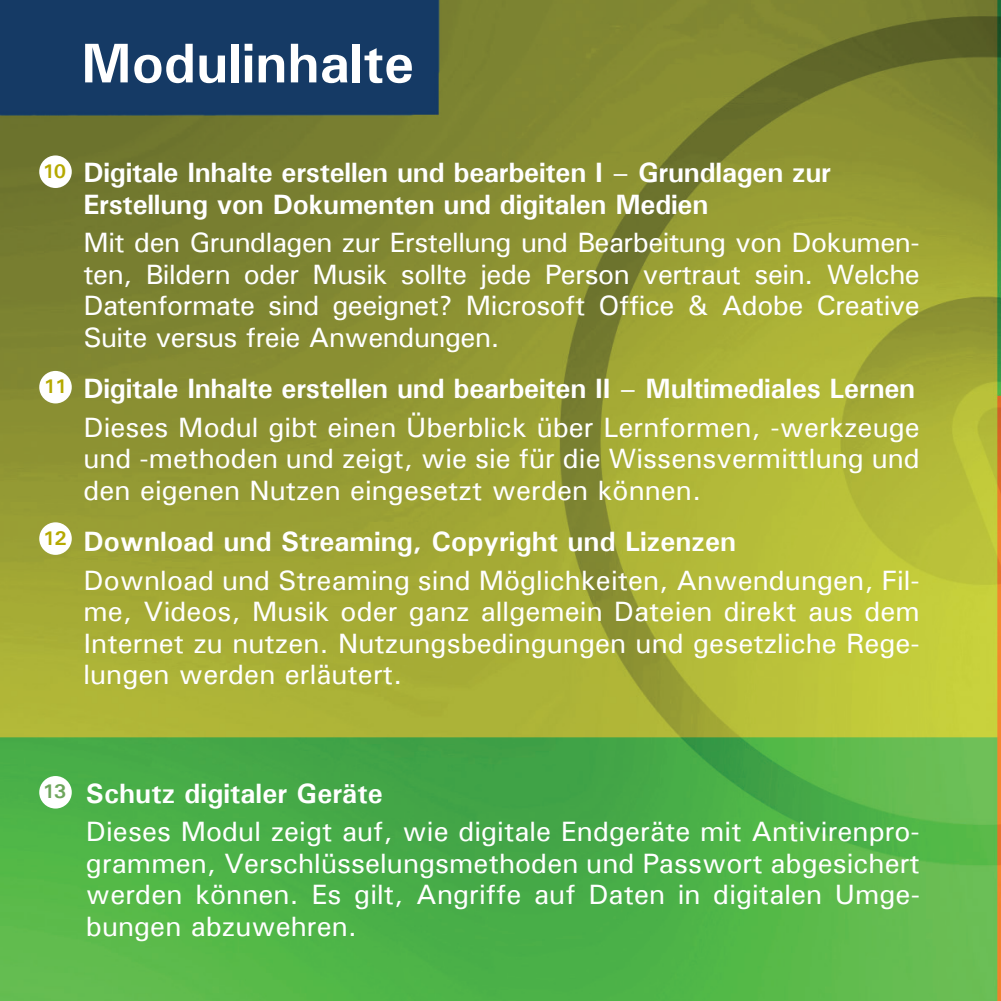
<style>
.page{position:relative;width:1001px;height:1001px;background:#fff}
.page>*{position:absolute;margin:0;border:0;box-sizing:border-box;transform-origin:0 0}
.t1{font:700 56px "Univers";color:#fff}
.t2{font:28px/31.5px "Univers";color:#fff;text-align:justify}
.t3{font:700 28px/31.5px "Univers";letter-spacing:-.01em;color:#fff}
.t4{font:700 19.6px "Univers";color:#b5a901}
.t5{font:700 19.6px "Univers";color:#6ea65c}
</style>
<div class="page">
<img style="left:0;top:0;width:1000px;height:1000px">
<div style="left:39px;top:155px;width:33px;height:33px;background:#fff;border-radius:50%"></div>
<div style="left:39px;top:371px;width:33px;height:32px;background:#fff;border-radius:50%"></div>
<div style="left:39px;top:522px;width:33px;height:32px;background:#fff;border-radius:50%"></div>
<div style="left:39px;top:775px;width:33px;height:33px;background:#fff;border-radius:50%"></div>
<svg style="left:0;top:0;width:6px;height:6px"></svg>
<svg style="left:0;top:994px;width:6px;height:7px"></svg>
<svg style="left:994px;top:0;width:7px;height:6px"></svg>
<svg style="left:994px;top:994px;width:7px;height:7px"></svg>
<h1 class="t1" style="left:81px;top:29px;width:334px">Modulinhalte</h1>
<p class="t4" style="left:42px;top:159px;width:25px">10</p>
<p class="t4" style="left:43px;top:374px;width:25px">11</p>
<p class="t4" style="left:43px;top:526px;width:25px">12</p>
<p class="t3" style="left:83px;top:156px;width:749px">Digitale Inhalte erstellen und bearbeiten I – Grundlagen zur<br>Erstellung von Dokumenten und digitalen Medien</p>
<p class="t2" style="left:83px;top:226px;width:837px">Mit den Grundlagen zur Erstellung und Bearbeitung von Dokumen&shy;ten, Bildern oder Musik sollte jede Person vertraut sein. Welche Datenformate sind geeignet? Microsoft Office &amp; Adobe Creative Suite versus freie Anwendungen.</p>
<p class="t3" style="left:83px;top:372px;width:833px">Digitale Inhalte erstellen und bearbeiten II – Multimediales Lernen</p>
<p class="t2" style="left:83px;top:411px;width:837px">Dieses Modul gibt einen Überblick über Lernformen, -werkzeuge und -methoden und zeigt, wie sie für die Wissensvermittlung und den eigenen Nutzen eingesetzt werden können.</p>
<p class="t3" style="left:83px;top:525px;width:654px">Download und Streaming, Copyright und Lizenzen</p>
<p class="t2" style="left:83px;top:563px;width:837px">Download und Streaming sind Möglichkeiten, Anwendungen, Fil&shy;me, Videos, Musik oder ganz allgemein Dateien direkt aus dem Internet zu nutzen. Nutzungsbedingungen und gesetzliche Rege&shy;lungen werden erläutert.</p>
<p class="t5" style="left:42px;top:779px;width:25px">13</p>
<p class="t3" style="left:86px;top:777px;width:298px">Schutz digitaler Geräte</p>
<p class="t2" style="left:86px;top:815px;width:835px">Dieses Modul zeigt auf, wie digitale Endgeräte mit Antivirenpro&shy;grammen, Verschlüsselungsmethoden und Passwort abgesichert werden können. Es gilt, Angriffe auf Daten in digitalen Umge&shy;bungen abzuwehren.</p>
</div>
